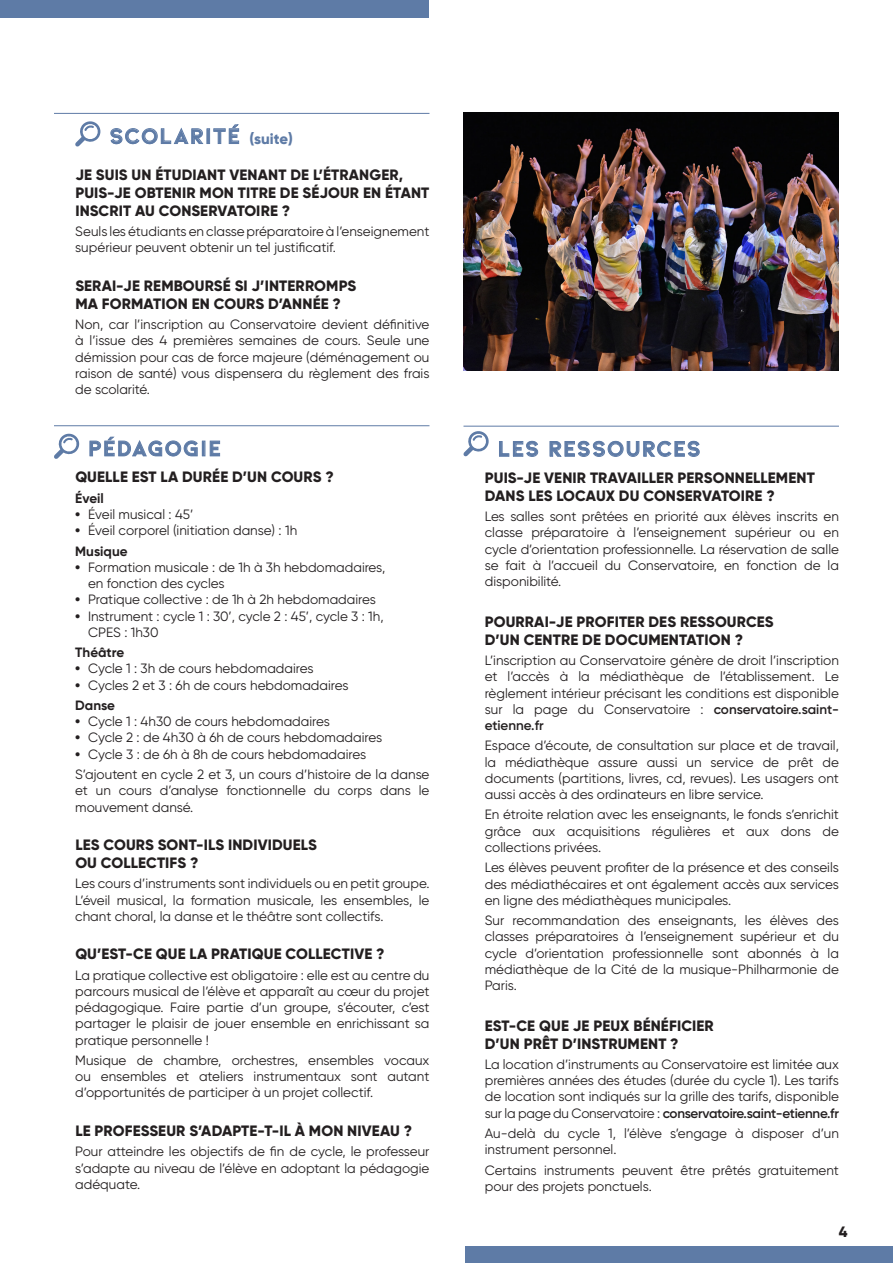
<style>
.page{position:relative;width:893px;height:1263px;background:#fff}
.page>*{position:absolute;margin:0;border:0;box-sizing:border-box;transform-origin:0 0}
.TITRE_FAQ{font:700 22.5px "Kiona";letter-spacing:.05em;color:#5e7ba6}
.SOUS-TITRE_FAQ{font:700 22.5px "Kiona";letter-spacing:.05em;color:#5e7ba6}
.SOUS-TITRE_FAQ-2{font:800 15px/18px "Gilroy";letter-spacing:.01em;color:#231f20}
.TEXTE_COURANT{font:13.5px/16.2px "Gilroy";color:#231f20;text-align:justify}
.TEXTE_COURANT-2{font:700 13.5px "Gilroy";color:#231f20}
.s1{font-family:"Gilroy";font-weight:800;font-size:15px}
.s2{font-weight:800}
.s3{font-weight:600}
</style>
<div class="page">
<div style="left:465px;top:1246px;width:428px;height:17px;background:#5e7ba6"></div>
<hr style="left:54px;top:113px;width:375px;height:1px;background:#5e7ba6">
<hr style="left:54px;top:425px;width:375px;height:1px;background:#5e7ba6">
<svg style="left:75px;top:121px;width:26px;height:26px"></svg>
<svg style="left:110px;top:127px;width:93px;height:17px"></svg>
<div style="left:207px;top:128px;width:3px;height:16px;border:1px solid #5e7ba6"></div>
<svg style="left:213px;top:124px;width:26px;height:20px"></svg>
<svg style="left:54px;top:433px;width:26px;height:26px"></svg>
<svg style="left:89px;top:436px;width:109px;height:21px"></svg>
<div style="left:202px;top:441px;width:3px;height:15px;border:1px solid #5e7ba6"></div>
<svg style="left:210px;top:440px;width:10px;height:16px"></svg>
<hr style="left:463px;top:426px;width:376px;height:1px;background:#5e7ba6">
<svg style="left:463px;top:431px;width:26px;height:26px"></svg>
<svg style="left:499px;top:441px;width:39px;height:16px"></svg>
<svg style="left:549px;top:441px;width:151px;height:16px"></svg>
<img style="left:463px;top:112px;width:376px;height:259px">
<div style="left:0;top:0;width:429px;height:17px;background:#5e7ba6"></div>
<p class="SOUS-TITRE_FAQ" style="left:109px;top:123px;width:185px">SCOLARITÉ <span class="s1">(suite)</span></p>
<p class="SOUS-TITRE_FAQ-2" style="left:75px;top:165px;width:356px">JE SUIS UN ÉTUDIANT VENANT DE L’ÉTRANGER,<br>PUIS-JE OBTENIR MON TITRE DE SÉJOUR EN ÉTANT<br>INSCRIT AU CONSERVATOIRE ?</p>
<p class="TEXTE_COURANT" style="left:75px;top:223px;width:356px">Seuls les étudiants en classe préparatoire à l’enseignement supérieur peuvent obtenir un tel justificatif.</p>
<p class="SOUS-TITRE_FAQ-2" style="left:75px;top:276px;width:282px">SERAI-JE REMBOURSÉ SI J’INTERROMPS<br>MA FORMATION EN COURS D’ANNÉE ?</p>
<p class="TEXTE_COURANT" style="left:75px;top:316px;width:356px">Non, car l’inscription au Conservatoire devient définitive à l’issue des 4 premières semaines de cours. Seule une démission pour cas de force majeure (déménagement ou raison de santé) vous dispensera du règlement des frais de scolarité.</p>
<p class="TITRE_FAQ" style="left:88px;top:435px;width:135px">PÉDAGOGIE</p>
<p class="SOUS-TITRE_FAQ-2" style="left:75px;top:468px;width:260px">QUELLE EST LA DURÉE D’UN COURS ?</p>
<p class="TEXTE_COURANT-2" style="left:75px;top:490px;width:30px">Éveil</p>
<p class="TEXTE_COURANT" style="left:75px;top:506px;width:120px"><span class="s2">•</span> Éveil musical : 45’</p>
<p class="TEXTE_COURANT" style="left:75px;top:522px;width:223px"><span class="s2">•</span> Éveil corporel (initiation danse) : 1h</p>
<p class="TEXTE_COURANT-2" style="left:75px;top:542px;width:54px">Musique</p>
<p class="TEXTE_COURANT" style="left:88px;top:559px;width:299px;text-indent:-13px"><span class="s2">•</span> Formation musicale : de 1h à 3h hebdomadaires, en fonction des cycles</p>
<p class="TEXTE_COURANT" style="left:75px;top:591px;width:302px"><span class="s2">•</span> Pratique collective : de 1h à 2h hebdomadaires</p>
<p class="TEXTE_COURANT" style="left:88px;top:607px;width:297px;text-indent:-13px"><span class="s2">•</span> Instrument : cycle 1 : 30’, cycle 2 : 45’, cycle 3 : 1h,<br>CPES : 1h30</p>
<p class="TEXTE_COURANT-2" style="left:75px;top:644px;width:50px">Théâtre</p>
<p class="TEXTE_COURANT" style="left:75px;top:660px;width:240px"><span class="s2">•</span> Cycle 1 : 3h de cours hebdomadaires</p>
<p class="TEXTE_COURANT" style="left:75px;top:677px;width:275px"><span class="s2">•</span> Cycles 2 et 3 : 6h de cours hebdomadaires</p>
<p class="TEXTE_COURANT-2" style="left:75px;top:697px;width:41px">Danse</p>
<p class="TEXTE_COURANT" style="left:75px;top:713px;width:256px"><span class="s2">•</span> Cycle 1 : 4h30 de cours hebdomadaires</p>
<p class="TEXTE_COURANT" style="left:75px;top:729px;width:308px"><span class="s2">•</span> Cycle 2 : de 4h30 à 6h de cours hebdomadaires</p>
<p class="TEXTE_COURANT" style="left:75px;top:746px;width:292px"><span class="s2">•</span> Cycle 3 : de 6h à 8h de cours hebdomadaires</p>
<p class="TEXTE_COURANT" style="left:75px;top:766px;width:356px">S’ajoutent en cycle 2 et 3, un cours d’histoire de la danse et un cours d’analyse fonctionnelle du corps dans le mouvement dansé.</p>
<p class="SOUS-TITRE_FAQ-2" style="left:75px;top:836px;width:243px">LES COURS SONT-ILS INDIVIDUELS<br>OU COLLECTIFS ?</p>
<p class="TEXTE_COURANT" style="left:75px;top:875px;width:356px">Les cours d’instruments sont individuels ou en petit groupe.<br>L’éveil musical, la formation musicale, les ensembles, le chant choral, la danse et le théâtre sont collectifs.</p>
<p class="SOUS-TITRE_FAQ-2" style="left:75px;top:945px;width:311px">QU’EST-CE QUE LA PRATIQUE COLLECTIVE ?</p>
<p class="TEXTE_COURANT" style="left:75px;top:967px;width:356px">La pratique collective est obligatoire : elle est au centre du parcours musical de l’élève et apparaît au cœur du projet pédagogique. Faire partie d’un groupe, s’écouter, c’est partager le plaisir de jouer ensemble en enrichissant sa pratique personnelle !</p>
<p class="TEXTE_COURANT" style="left:75px;top:1052px;width:356px">Musique de chambre, orchestres, ensembles vocaux ou ensembles et ateliers instrumentaux sont autant d’opportunités de participer à un projet collectif.</p>
<p class="SOUS-TITRE_FAQ-2" style="left:75px;top:1121px;width:338px">LE PROFESSEUR S’ADAPTE-T-IL À MON NIVEAU ?</p>
<p class="TEXTE_COURANT" style="left:75px;top:1143px;width:356px">Pour atteindre les objectifs de fin de cycle, le professeur s’adapte au niveau de l’élève en adoptant la pédagogie adéquate.</p>
<p class="TITRE_FAQ" style="left:498px;top:435px;width:205px">LES RESSOURCES</p>
<p class="SOUS-TITRE_FAQ-2" style="left:485px;top:468px;width:331px">PUIS-JE VENIR TRAVAILLER PERSONNELLEMENT<br>DANS LES LOCAUX DU CONSERVATOIRE ?</p>
<p class="TEXTE_COURANT" style="left:485px;top:508px;width:356px">Les salles sont prêtées en priorité aux élèves inscrits en classe préparatoire à l’enseignement supérieur ou en cycle d’orientation professionnelle. La réservation de salle se fait à l’accueil du Conservatoire, en fonction de la disponibilité.</p>
<p class="SOUS-TITRE_FAQ-2" style="left:485px;top:612px;width:290px">POURRAI-JE PROFITER DES RESSOURCES<br>D’UN CENTRE DE DOCUMENTATION ?</p>
<p class="TEXTE_COURANT" style="left:485px;top:652px;width:356px">L’inscription au Conservatoire génère de droit l’inscription et l’accès à la médiathèque de l’établissement. Le règlement intérieur précisant les conditions est disponible sur la page du Conservatoire : <span class="s3">conservatoire.saint&shy;etienne.fr</span></p>
<p class="TEXTE_COURANT" style="left:485px;top:737px;width:356px">Espace d’écoute, de consultation sur place et de travail, la médiathèque assure aussi un service de prêt de documents (partitions, livres, cd, revues). Les usagers ont aussi accès à des ordinateurs en libre service.</p>
<p class="TEXTE_COURANT" style="left:485px;top:806px;width:356px">En étroite relation avec les enseignants, le fonds s’enrichit grâce aux acquisitions régulières et aux dons de collections privées.</p>
<p class="TEXTE_COURANT" style="left:485px;top:859px;width:356px">Les élèves peuvent profiter de la présence et des conseils des médiathécaires et ont également accès aux services en ligne des médiathèques municipales.</p>
<p class="TEXTE_COURANT" style="left:485px;top:912px;width:356px">Sur recommandation des enseignants, les élèves des classes préparatoires à l’enseignement supérieur et du cycle d’orientation professionnelle sont abonnés à la médiathèque de la Cité de la musique-Philharmonie de Paris.</p>
<p class="SOUS-TITRE_FAQ-2" style="left:485px;top:1016px;width:230px">EST-CE QUE JE PEUX BÉNÉFICIER<br>D’UN PRÊT D’INSTRUMENT ?</p>
<p class="TEXTE_COURANT" style="left:485px;top:1056px;width:356px">La location d’instruments au Conservatoire est limitée aux premières années des études (durée du cycle 1). Les tarifs de location sont indiqués sur la grille des tarifs, disponible sur la page du Conservatoire : <span class="s3">conservatoire.saint-etienne.fr</span></p>
<p class="TEXTE_COURANT" style="left:485px;top:1125px;width:356px">Au-delà du cycle 1, l’élève s’engage à disposer d’un instrument personnel.</p>
<p class="TEXTE_COURANT" style="left:485px;top:1162px;width:356px">Certains instruments peuvent être prêtés gratuitement pour des projets ponctuels.</p>
<p class="SOUS-TITRE_FAQ-2" style="left:839px;top:1222px;width:10px">4</p>
</div>
